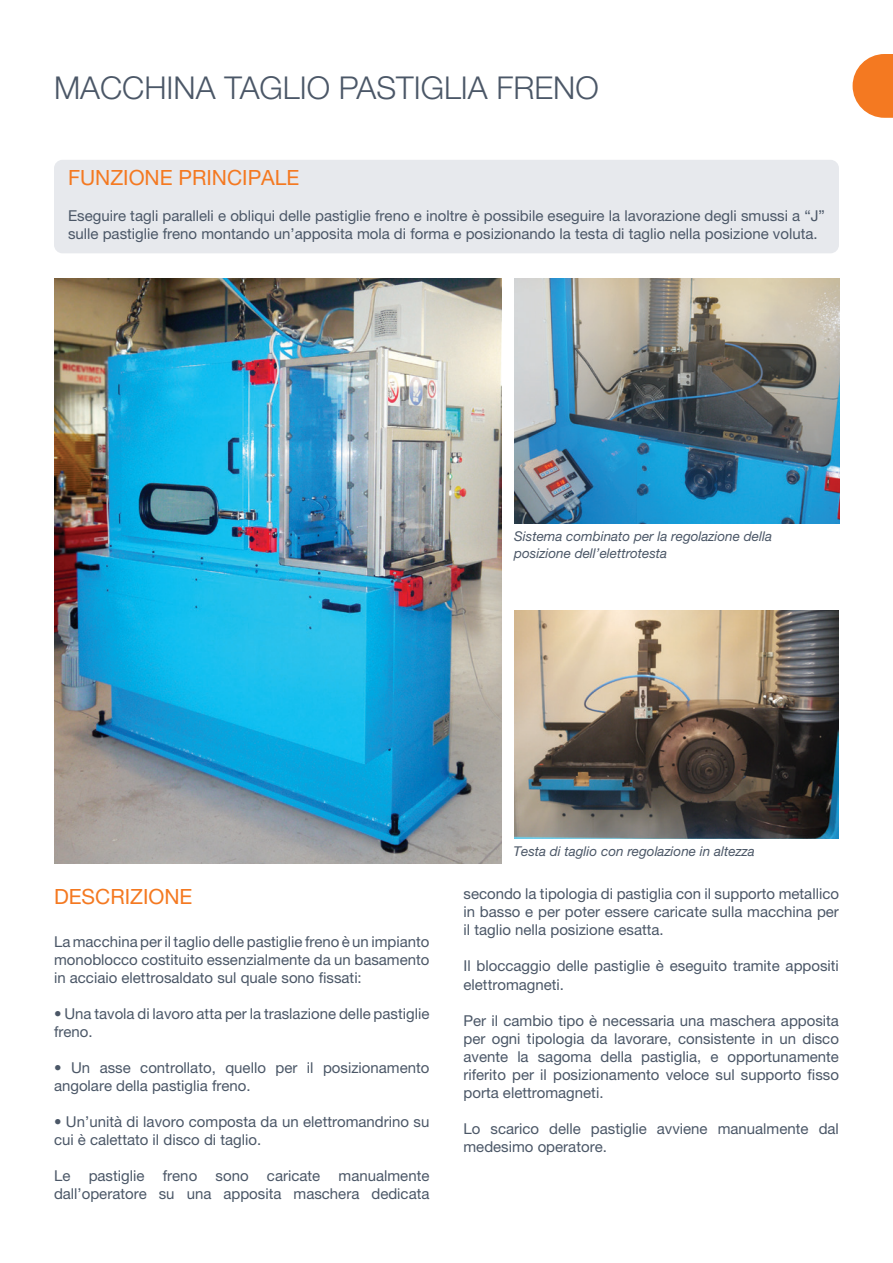
<style>
.page{position:relative;width:893px;height:1263px;background:#fff}
.page>*{position:absolute;margin:0;border:0;box-sizing:border-box;transform-origin:0 0}
.Stile_di_paragrafo_1{font:300 31.5px "Helvetica Neue LT Pro";color:#4b5767}
.Stile_di_paragrafo_1-2{font:21px "Helvetica Neue LT Pro";color:#f47921}
.t1{font:15px/18px "Helvetica Neue LT Pro";color:#4b5767}
.t2{font:italic 13.5px/16.2px "Helvetica Neue LT Pro";color:#4b5767}
</style>
<div class="page">
<svg style="left:853px;top:54px;width:40px;height:64px"></svg>
<div style="left:54px;top:160px;width:785px;height:93px;background:#e7e9ed;border-radius:9px"></div>
<img style="left:54px;top:279px;width:448px;height:584px">
<img style="left:514px;top:279px;width:326px;height:245px">
<img style="left:514px;top:610px;width:325px;height:228px">
<p class="Stile_di_paragrafo_1" style="left:54px;top:69px;width:546px">MACCHINA TAGLIO PASTIGLIA FRENO</p>
<p class="Stile_di_paragrafo_1-2" style="left:68px;top:165px;width:233px">FUNZIONE PRINCIPALE</p>
<p class="t1" style="left:68px;top:207px;width:758px">Eseguire tagli paralleli e obliqui delle pastiglie freno e inoltre è possibile eseguire la lavorazione degli smussi a “J” sulle pastiglie freno montando un’apposita mola di forma e posizionando la testa di taglio nella posizione voluta.</p>
<p class="t2" style="left:514px;top:528px;width:259px">Sistema combinato per la regolazione della posizione dell’elettrotesta</p>
<p class="Stile_di_paragrafo_1-2" style="left:54px;top:884px;width:140px">DESCRIZIONE</p>
<p class="t1" style="left:54px;top:932px;width:377px;text-align:justify">La macchina per il taglio delle pastiglie freno è un impianto monoblocco costituito essenzialmente da un basamento in acciaio elettrosaldato sul quale sono fissati:</p>
<p class="t1" style="left:54px;top:1004px;width:377px">• Una tavola di lavoro atta per la traslazione delle pastiglie freno.</p>
<p class="t1" style="left:54px;top:1058px;width:377px">• Un asse controllato, quello per il posizionamento angolare della pastiglia freno.</p>
<p class="t1" style="left:54px;top:1112px;width:377px">• Un’unità di lavoro composta da un elettromandrino su cui è calettato il disco di taglio.</p>
<p class="t1" style="left:54px;top:1166px;width:377px">Le pastiglie freno sono caricate manualmente dall’operatore su una apposita maschera dedicata</p>
<p class="t2" style="left:513px;top:842px;width:243px">Testa di taglio con regolazione in altezza</p>
<p class="t1" style="left:463px;top:885px;width:377px;text-align:justify">secondo la tipologia di pastiglia con il supporto metallico in basso e per poter essere caricate sulla macchina per il taglio nella posizione esatta.</p>
<p class="t1" style="left:463px;top:957px;width:377px">Il bloccaggio delle pastiglie è eseguito tramite appositi elettromagneti.</p>
<p class="t1" style="left:463px;top:1011px;width:377px;text-align:justify">Per il cambio tipo è necessaria una maschera apposita per ogni tipologia da lavorare, consistente in un disco avente la sagoma della pastiglia, e opportunamente riferito per il posizionamento veloce sul supporto fisso porta elettromagneti.</p>
<p class="t1" style="left:463px;top:1119px;width:377px">Lo scarico delle pastiglie avviene manualmente dal medesimo operatore.</p>
</div>
